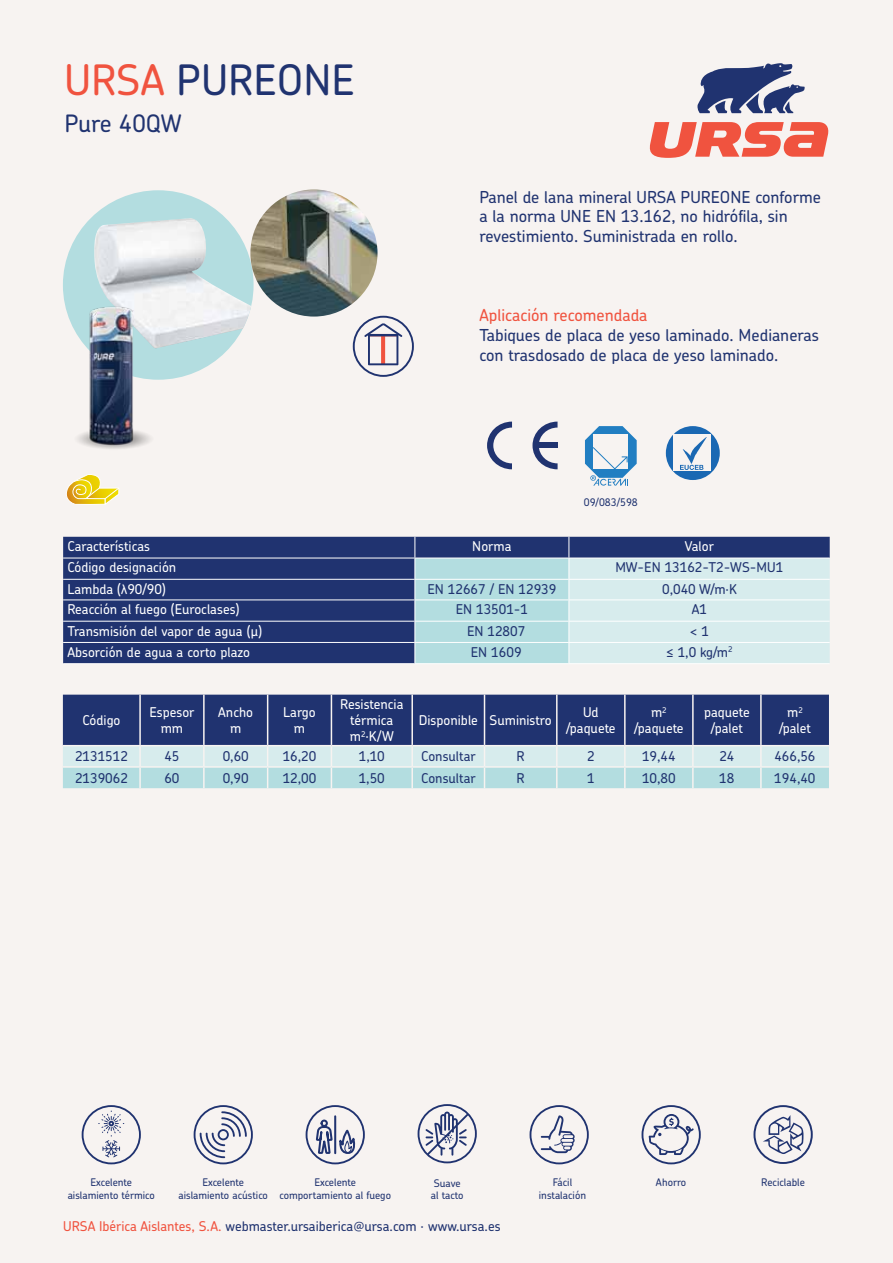
<style>
.page{position:relative;width:893px;height:1263px;background:#f7f3f1}
.page>*{position:absolute;margin:0;border:0;box-sizing:border-box;transform-origin:0 0}
.t1{font:500 42px "Chevin Pro";color:#203370}
.t2{font:500 24px "Chevin Pro";letter-spacing:-.005em;color:#203370}
.t3{font:500 16.5px/19.8px "Chevin Pro";color:#203370}
.t4{font:500 16.5px "Chevin Pro";color:#f0533f}
.t5{font:500 13.5px/16.2px "Chevin Pro";color:#fff;text-align:center}
.t6{font:500 13.5px "Chevin Pro";color:#203370}
.t7{font:500 10.5px/12.6px "Chevin Pro";color:#203370;text-align:center}
.s1{color:#f0533f}
</style>
<div class="page">
<svg style="left:697px;top:63px;width:108px;height:50px"></svg>
<svg style="left:649px;top:122px;width:180px;height:36px"></svg>
<svg style="left:194px;top:1105px;width:59px;height:59px"></svg>
<svg style="left:82px;top:1105px;width:59px;height:59px"></svg>
<svg style="left:306px;top:1105px;width:59px;height:59px"></svg>
<hr style="left:334px;top:1116px;width:2px;height:37px;background:#203370">
<svg style="left:530px;top:1105px;width:59px;height:59px"></svg>
<svg style="left:641px;top:1105px;width:60px;height:59px"></svg>
<svg style="left:753px;top:1105px;width:60px;height:59px"></svg>
<svg style="left:418px;top:1104px;width:59px;height:59px"></svg>
<div style="left:63px;top:190px;width:191px;height:190px;background:#b3dde0;border-radius:50%"></div>
<img style="left:94px;top:218px;width:157px;height:131px">
<img style="left:250px;top:189px;width:127px;height:128px;border-radius:64px">
<svg style="left:63px;top:695px;width:766px;height:93px;background:#6f86a7"></svg>
<hr style="left:557px;top:766px;width:68px;height:2px;background:#f7f3f1">
<hr style="left:556px;top:768px;width:2px;height:20px;background:#f7f3f1">
<hr style="left:625px;top:766px;width:68px;height:2px;background:#f7f3f1">
<hr style="left:624px;top:768px;width:2px;height:20px;background:#f7f3f1">
<hr style="left:693px;top:766px;width:68px;height:2px;background:#f7f3f1">
<hr style="left:692px;top:768px;width:2px;height:20px;background:#f7f3f1">
<hr style="left:761px;top:766px;width:68px;height:2px;background:#f7f3f1">
<hr style="left:760px;top:768px;width:2px;height:20px;background:#f7f3f1">
<div style="left:63px;top:537px;width:352px;height:126px;background:#203370"></div>
<hr style="left:63px;top:558px;width:352px;height:1px;background:#fff">
<hr style="left:63px;top:579px;width:352px;height:1px;background:#fff">
<hr style="left:63px;top:599px;width:352px;height:1px;background:#fff">
<hr style="left:63px;top:621px;width:352px;height:1px;background:#fff">
<hr style="left:63px;top:642px;width:352px;height:1px;background:#fff">
<svg style="left:415px;top:537px;width:415px;height:126px;background:#b0cad5"></svg>
<hr style="left:63px;top:663px;width:352px;height:1px;background:#fff">
<hr style="left:415px;top:663px;width:154px;height:1px;background:#fff">
<hr style="left:569px;top:663px;width:261px;height:1px;background:#fff">
<svg style="left:487px;top:422px;width:25px;height:47px"></svg>
<svg style="left:532px;top:422px;width:26px;height:47px"></svg>
<div style="left:536px;top:442px;width:21px;height:6px;background:#203370"></div>
<svg style="left:585px;top:426px;width:52px;height:60px"></svg>
<div style="left:666px;top:426px;width:54px;height:54px;background:#1a68b3;border-radius:50%"></div>
<div style="left:674px;top:434px;width:37px;height:37px;background:#f7f3f1"></div>
<svg style="left:680px;top:437px;width:27px;height:33px"></svg>
<img style="left:63px;top:276px;width:114px;height:173px">
<svg style="left:67px;top:475px;width:52px;height:29px"></svg>
<svg style="left:353px;top:316px;width:61px;height:61px"></svg>
<h1 class="t1" style="left:64px;top:52px;width:292px"><span class="s1">URSA</span> PUREONE</h1>
<h2 class="t2" style="left:64px;top:107px;width:119px">Pure 40QW</h2>
<p class="t3" style="left:479px;top:186px;width:343px">Panel de lana mineral URSA PUREONE conforme a la norma UNE EN 13.162, no hidrófila, sin revestimiento. Suministrada en rollo.</p>
<p class="t4" style="left:479px;top:304px;width:170px">Aplicación recomendada</p>
<p class="t3" style="left:479px;top:325px;width:341px">Tabiques de placa de yeso laminado. Medianeras con trasdosado de placa de yeso laminado.</p>
<p class="t7" style="left:584px;top:495px;width:55px">09/083/598</p>
<p class="t5" style="left:67px;top:538px;width:84px">Características</p>
<p class="t5" style="left:472px;top:538px;width:41px">Norma</p>
<p class="t5" style="left:685px;top:538px;width:31px">Valor</p>
<p class="t5" style="left:67px;top:559px;width:110px">Código designación</p>
<p class="t6" style="left:615px;top:558px;width:169px">MW-EN 13162-T2-WS-MU1</p>
<p class="t5" style="left:67px;top:580px;width:100px">Lambda (λ90/90)</p>
<p class="t6" style="left:427px;top:580px;width:130px">EN 12667 / EN 12939</p>
<p class="t6" style="left:662px;top:580px;width:76px">0,040 W/m·K</p>
<p class="t5" style="left:67px;top:601px;width:174px">Reacción al fuego (Euroclases)</p>
<p class="t6" style="left:456px;top:600px;width:74px">EN 13501-1</p>
<p class="t6" style="left:692px;top:600px;width:17px">A1</p>
<p class="t5" style="left:67px;top:622px;width:196px">Transmisión del vapor de agua (μ)</p>
<p class="t6" style="left:467px;top:622px;width:60px">EN 12807</p>
<p class="t6" style="left:690px;top:622px;width:21px">&lt; 1</p>
<p class="t5" style="left:67px;top:643px;width:184px">Absorción de agua a corto plazo</p>
<p class="t6" style="left:471px;top:643px;width:52px">EN 1609</p>
<p class="t6" style="left:666px;top:643px;width:68px">≤ 1,0 kg/m<sup>2</sup></p>
<p class="t5" style="left:82px;top:712px;width:39px">Código</p>
<p class="t5" style="left:150px;top:704px;width:46px">Espesor mm</p>
<p class="t5" style="left:218px;top:704px;width:36px">Ancho m</p>
<p class="t5" style="left:283px;top:704px;width:34px">Largo m</p>
<p class="t5" style="left:340px;top:696px;width:65px">Resistencia térmica m<sup>2</sup>·K/W</p>
<p class="t5" style="left:419px;top:712px;width:134px">Disponible Suministro</p>
<p class="t5" style="left:566px;top:704px;width:51px">Ud /paquete</p>
<p class="t5" style="left:634px;top:704px;width:51px">m<sup>2 </sup>/paquete</p>
<p class="t5" style="left:704px;top:704px;width:47px">paquete /palet</p>
<p class="t5" style="left:779px;top:704px;width:34px">m<sup>2 </sup>/palet</p>
<p class="t6" style="left:75px;top:747px;width:54px">2131512</p>
<p class="t6" style="left:164px;top:747px;width:17px">45</p>
<p class="t6" style="left:223px;top:747px;width:28px">0,60</p>
<p class="t6" style="left:283px;top:747px;width:35px">16,20</p>
<p class="t6" style="left:359px;top:747px;width:28px">1,10</p>
<p class="t6" style="left:421px;top:747px;width:56px">Consultar</p>
<p class="t6" style="left:517px;top:747px;width:10px">R</p>
<p class="t6" style="left:587px;top:747px;width:9px">2</p>
<p class="t6" style="left:642px;top:747px;width:35px">19,44</p>
<p class="t6" style="left:719px;top:747px;width:17px">24</p>
<p class="t6" style="left:774px;top:747px;width:43px">466,56</p>
<p class="t6" style="left:75px;top:769px;width:54px">2139062</p>
<p class="t6" style="left:164px;top:769px;width:17px">60</p>
<p class="t6" style="left:223px;top:769px;width:28px">0,90</p>
<p class="t6" style="left:283px;top:769px;width:35px">12,00</p>
<p class="t6" style="left:359px;top:769px;width:28px">1,50</p>
<p class="t6" style="left:421px;top:769px;width:56px">Consultar</p>
<p class="t6" style="left:516px;top:769px;width:10px">R</p>
<p class="t6" style="left:587px;top:769px;width:9px">1</p>
<p class="t6" style="left:642px;top:769px;width:35px">10,80</p>
<p class="t6" style="left:719px;top:769px;width:17px">18</p>
<p class="t6" style="left:774px;top:769px;width:43px">194,40</p>
<p class="t7" style="left:68px;top:1176px;width:89px">Excelente aislamiento térmico</p>
<p class="t7" style="left:539px;top:1176px;width:49px">Fácil instalación</p>
<p class="t7" style="left:434px;top:1176px;width:28px">Suave</p>
<p class="t7" style="left:656px;top:1176px;width:32px">Ahorro</p>
<p class="t7" style="left:761px;top:1176px;width:45px">Reciclable</p>
<p class="t7" style="left:431px;top:1189px;width:34px">al tacto</p>
<p class="t7" style="left:179px;top:1176px;width:91px">Excelente aislamiento acústico</p>
<p class="t7" style="left:279px;top:1176px;width:113px">Excelente comportamiento al fuego</p>
<p class="t6" style="left:63px;top:1217px;width:439px"><span class="s1">URSA Ibérica Aislantes, S.A.</span> webmaster.ursaiberica@ursa.com · www.ursa.es</p>
</div>
